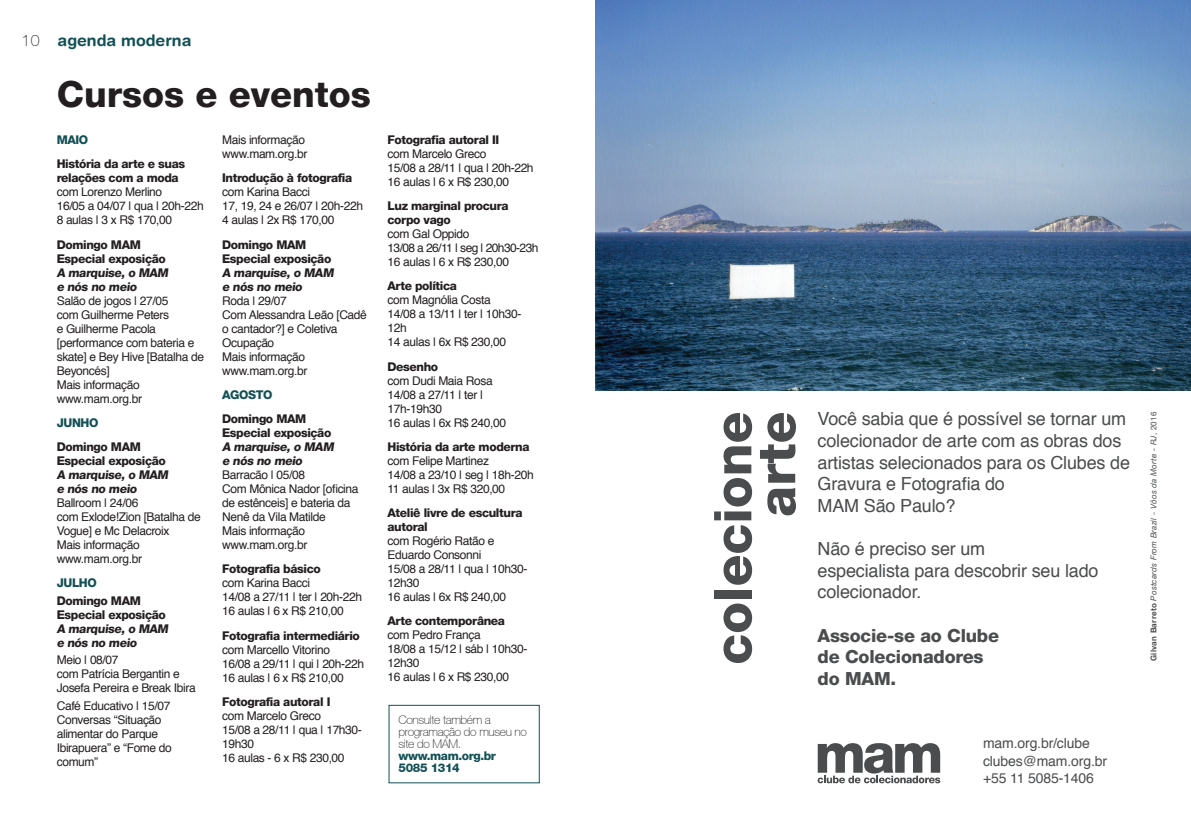
<style>
.page{position:relative;width:1191px;height:817px;background:#fff}
.page>*{position:absolute;margin:0;border:0;box-sizing:border-box;transform-origin:0 0}
.t1{font:800 52.2px/43.8px "Helvetica 85";color:#4b4c4d;text-align:right}
.t2{font:800 36px "Helvetica 85";color:#231f20}
.t3{font:18px/21.6px "Helvetica";letter-spacing:-.01em;color:#4b4c4d}
.t4{font:800 18px/21.6px "Helvetica 85";letter-spacing:-.01em;color:#4b4c4d}
.t5{font:700 16px "Helvetica Rounded";color:#125055}
.t6{font:100 16px "Helvetica 35";color:#231f20}
.t7{font:14px/17.6px "Helvetica";letter-spacing:-.01em;color:#4b4c4d}
.t8{font:12px/14px "Helvetica";letter-spacing:-.03em;color:#231f20}
.t9{font:800 12px/14px "Helvetica 85";letter-spacing:-.03em;color:#231f20}
.t10{font:100 12px/12px "Helvetica 35";letter-spacing:-.03em;color:#231f20}
.t11{font:800 12px/12px "Helvetica 85";letter-spacing:-.03em;color:#125055}
.t12{font:italic 800 12px/14px "Helvetica 85";color:#231f20}
.t13{font:italic 8px "Helvetica Neue";letter-spacing:.03em;color:#4b4c4d}
.s1{font-weight:700;font-style:normal}
.s2{font-style:normal}
</style>
<div class="page">
<img style="left:595px;top:0;width:596px;height:390px">
<div style="left:388px;top:704px;width:152px;height:79px;border:1px solid #125055"></div>
<svg style="left:817px;top:743px;width:123px;height:40px"></svg>
<h3 class="t6" style="left:21px;top:31px;width:20px">10</h3>
<h3 class="t5" style="left:58px;top:30px;width:135px">agenda moderna</h3>
<h2 class="t2" style="left:57px;top:72px;width:316px">Cursos e eventos</h2>
<p class="t11" style="left:57px;top:134px;width:33px">MAIO</p>
<p class="t9" style="left:57px;top:157px;width:130px">História da arte e suas relações com a moda</p>
<p class="t8" style="left:57px;top:185px;width:148px">com Lorenzo Merlino<br>16/05 a 04/07 | qua | 20h-22h<br>8 aulas | 3 x R$ 170,00</p>
<p class="t9" style="left:57px;top:237px;width:115px">Domingo MAM<br>Especial exposição<br>A marquise, o MAM e nós no meio</p>
<p class="t8" style="left:57px;top:293px;width:149px">Salão de jogos | 27/05<br>com Guilherme Peters<br>e Guilherme Pacola [performance com bateria e skate] e Bey Hive [Batalha de<br>Beyoncés]<br>Mais informação www.mam.org.br</p>
<p class="t11" style="left:57px;top:416px;width:43px">JUNHO</p>
<p class="t9" style="left:57px;top:439px;width:115px">Domingo MAM<br>Especial exposição<br>A marquise, o MAM e nós no meio</p>
<p class="t8" style="left:57px;top:496px;width:146px">Ballroom | 24/06<br>com Exlode!Zion [Batalha de<br>Vogue] e Mc Delacroix<br>Mais informação www.mam.org.br</p>
<p class="t11" style="left:57px;top:577px;width:42px">JULHO</p>
<p class="t9" style="left:57px;top:593px;width:115px">Domingo MAM<br>Especial exposição<br>A marquise, o MAM e nós no meio</p>
<p class="t8" style="left:57px;top:653px;width:141px">Meio | 08/07<br>com Patrícia Bergantin e<br>Josefa Pereira e Break Ibira</p>
<p class="t8" style="left:57px;top:698px;width:117px">Café Educativo | 15/07<br>Conversas “Situação alimentar do Parque<br>Ibirapuera” e “Fome do comum”</p>
<p class="t8" style="left:222px;top:133px;width:87px">Mais informação www.mam.org.br</p>
<p class="t9" style="left:222px;top:171px;width:132px">Introdução à fotografia</p>
<p class="t8" style="left:222px;top:185px;width:142px">com Karina Bacci<br>17, 19, 24 e 26/07 | 20h-22h<br>4 aulas | 2x R$ 170,00</p>
<p class="t9" style="left:222px;top:237px;width:115px">Domingo MAM<br>Especial exposição<br>A marquise, o MAM e nós no meio</p>
<p class="t8" style="left:222px;top:293px;width:146px">Roda | 29/07<br>Com Alessandra Leão [Cadê o cantador?] e Coletiva<br>Ocupação<br>Mais informação www.mam.org.br</p>
<p class="t11" style="left:222px;top:388px;width:52px">AGOSTO</p>
<p class="t9" style="left:222px;top:411px;width:111px">Domingo MAM<br>Especial exposição</p>
<p class="t12" style="left:222px;top:439px;width:115px">A marquise, o MAM e nós no meio</p>
<p class="t8" style="left:222px;top:468px;width:138px">Barracão | 05/08<br>Com Mônica Nador [oficina de estênceis] e bateria da<br>Nenê da Vila Matilde<br>Mais informação www.mam.org.br</p>
<p class="t9" style="left:222px;top:562px;width:100px">Fotografia básico</p>
<p class="t8" style="left:222px;top:576px;width:142px">com Karina Bacci<br>14/08 a 27/11 | ter | 20h-22h<br>16 aulas | 6 x R$ 210,00</p>
<p class="t9" style="left:222px;top:628px;width:139px">Fotografia intermediário</p>
<p class="t8" style="left:222px;top:642px;width:144px">com Marcello Vitorino<br>16/08 a 29/11 | qui | 20h-22h<br>16 aulas | 6 x R$ 210,00</p>
<p class="t9" style="left:222px;top:694px;width:110px">Fotografia autoral I</p>
<p class="t8" style="left:222px;top:709px;width:141px">com Marcelo Greco<br>15/08 a 28/11 | qua | 17h30-<br>19h30<br>16 aulas - 6 x R$ 230,00</p>
<p class="t9" style="left:387px;top:132px;width:113px">Fotografia autoral II</p>
<p class="t8" style="left:387px;top:147px;width:148px">com Marcelo Greco<br>15/08 a 28/11 | qua | 20h-22h<br>16 aulas | 6 x R$ 230,00</p>
<p class="t9" style="left:387px;top:198px;width:122px">Luz marginal procura corpo vago</p>
<p class="t8" style="left:387px;top:227px;width:152px">com Gal Oppido<br>13/08 a 26/11 | seg | 20h30-23h<br>16 aulas | 6 x R$ 230,00</p>
<p class="t9" style="left:387px;top:279px;width:71px">Arte política</p>
<p class="t8" style="left:387px;top:293px;width:135px">com Magnólia Costa<br>14/08 a 13/11 | ter | 10h30-<br>12h<br>14 aulas | 6x R$ 230,00</p>
<p class="t9" style="left:387px;top:359px;width:52px">Desenho</p>
<p class="t8" style="left:387px;top:373px;width:120px">com Dudi Maia Rosa<br>14/08 a 27/11 | ter |<br>17h-19h30<br>16 aulas | 6x R$ 240,00</p>
<p class="t9" style="left:387px;top:439px;width:143px">História da arte moderna</p>
<p class="t8" style="left:387px;top:454px;width:148px">com Felipe Martinez<br>14/08 a 23/10 | seg | 18h-20h<br>11 aulas | 3x R$ 320,00</p>
<p class="t9" style="left:387px;top:505px;width:136px">Ateliê livre de escultura autoral</p>
<p class="t8" style="left:387px;top:534px;width:141px">com Rogério Ratão e<br>Eduardo Consonni<br>15/08 a 28/11 | qua | 10h30-<br>12h30<br>16 aulas | 6x R$ 240,00</p>
<p class="t9" style="left:387px;top:614px;width:119px">Arte contemporânea</p>
<p class="t8" style="left:387px;top:628px;width:141px">com Pedro França<br>18/08 a 15/12 | sáb | 10h30-<br>12h30<br>16 aulas | 6 x R$ 230,00</p>
<p class="t10" style="left:398px;top:714px;width:130px">Consulte também a programação do museu no site do MAM.</p>
<p class="t11" style="left:398px;top:750px;width:99px">www.mam.org.br<br>5085 1314</p>
<h1 class="t1" style="left:710px;top:664px;width:254px;rotate:-90deg">colecione arte</h1>
<p class="t13" style="left:1148px;top:661px;width:250px;rotate:-90deg"><span class="s1">Gilvan Barreto</span> Postcards From Brazil - Vôos da Morte - RJ<span class="s2">, 2016</span></p>
<h3 class="t3" style="left:817px;top:409px;width:314px">Você sabia que é possível se tornar um colecionador de arte com as obras dos artistas selecionados para os Clubes de<br>Gravura e Fotografia do<br>MAM São Paulo?</h3>
<h3 class="t3" style="left:817px;top:538px;width:282px">Não é preciso ser um<br>especialista para descobrir seu lado colecionador.</h3>
<h3 class="t4" style="left:817px;top:624px;width:183px">Associe-se ao Clube de Colecionadores do MAM.</h3>
<p class="t7" style="left:983px;top:734px;width:125px">mam.org.br/clube clubes@mam.org.br +55 11 5085-1406</p>
</div>
